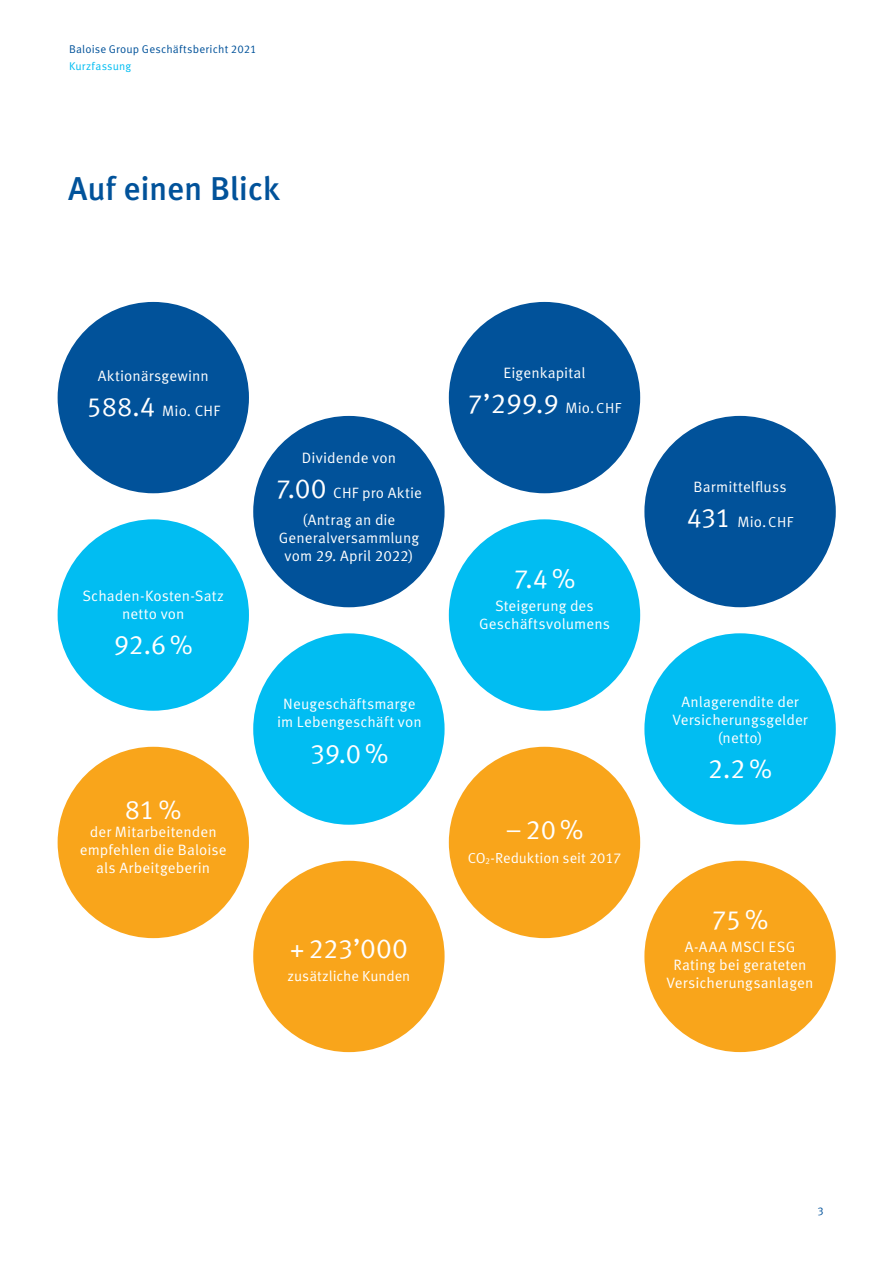
<style>
.page{position:relative;width:893px;height:1263px;background:#fff}
.page>*{position:absolute;margin:0;border:0;box-sizing:border-box;transform-origin:0 0}
.t1{font:500 33px "Meta OT";letter-spacing:-.01em;color:#01529a}
.t2{font:27.75px "Meta OT";letter-spacing:.005em;color:#fff}
.t3{font:26.85px "Meta OT";letter-spacing:-.02em;color:#fff}
.t4{font:15px/18px "Meta OT";letter-spacing:.01em;color:#fff;text-align:center}
.t5{font:14.55px "Meta OT";letter-spacing:-.005em;color:#fff}
.t6{font:11.25px "Meta OT";letter-spacing:.015em;color:#01529a}
.t7{font:11.25px "Meta OT";letter-spacing:.015em;color:#01bdf2}
.s1{font-size:26.85px}
.s2{font-size:27.75px}
.s3{font-size:15px}
.s4{font-size:14.55px}
</style>
<div class="page">
<div style="left:449px;top:302px;width:191px;height:191px;background:#01529a;border-radius:50%"></div>
<div style="left:449px;top:519px;width:191px;height:192px;background:#01bdf2;border-radius:50%"></div>
<div style="left:449px;top:747px;width:191px;height:191px;background:#f9a51b;border-radius:50%"></div>
<div style="left:253px;top:416px;width:192px;height:191px;background:#01529a;border-radius:50%"></div>
<div style="left:253px;top:633px;width:192px;height:192px;background:#01bdf2;border-radius:50%"></div>
<div style="left:253px;top:861px;width:192px;height:191px;background:#f9a51b;border-radius:50%"></div>
<div style="left:58px;top:302px;width:191px;height:191px;background:#01529a;border-radius:50%"></div>
<div style="left:58px;top:519px;width:191px;height:192px;background:#01bdf2;border-radius:50%"></div>
<div style="left:58px;top:747px;width:191px;height:191px;background:#f9a51b;border-radius:50%"></div>
<div style="left:644px;top:416px;width:192px;height:191px;background:#01529a;border-radius:50%"></div>
<div style="left:644px;top:633px;width:192px;height:192px;background:#01bdf2;border-radius:50%"></div>
<div style="left:644px;top:861px;width:192px;height:191px;background:#f9a51b;border-radius:50%"></div>
<p class="t6" style="left:69px;top:42px;width:189px">Baloise Group Geschäftsbericht 2021</p>
<p class="t7" style="left:69px;top:59px;width:64px">Kurzfassung</p>
<h1 class="t1" style="left:68px;top:168px;width:213px">Auf einen Blick</h1>
<p class="t4" style="left:98px;top:367px;width:113px">Aktionärsgewinn</p>
<p class="t4" style="left:87px;top:402px;width:135px"><span class="s1">588</span><span class="s2">.4</span> Mio. CHF</p>
<p class="t4" style="left:82px;top:587px;width:143px">Schaden-Kosten-Satz netto von</p>
<h3 class="t3" style="left:114px;top:629px;width:81px">92<span class="s2">.</span>6%</h3>
<h3 class="t3" style="left:125px;top:794px;width:58px">81%</h3>
<p class="t4" style="left:80px;top:823px;width:148px">der Mitarbeitenden empfehlen die Baloise als Arbeitgeberin</p>
<p class="t4" style="left:302px;top:449px;width:96px">Dividende von</p>
<p class="t4" style="left:276px;top:479px;width:148px;line-height:27.5px"><span class="s1">7</span><span class="s2">.00</span> CHF pro Aktie (Antrag an die</p>
<p class="t4" style="left:279px;top:529px;width:142px">Generalversammlung vom 29. April 2022)</p>
<p class="t4" style="left:277px;top:695px;width:146px">Neugeschäftsmarge im Lebengeschäft von</p>
<h3 class="t3" style="left:310px;top:737px;width:80px">39<span class="s2">.</span>0 <span class="s2">%</span></h3>
<h2 class="t2" style="left:290px;top:931px;width:120px">+<span class="s1">223</span>’000</h2>
<p class="t5" style="left:287px;top:967px;width:124px">zusätzliche Kunden</p>
<p class="t4" style="left:503px;top:364px;width:84px">Eigenkapital</p>
<h2 class="t2" style="left:468px;top:387px;width:155px"><span class="s1">7</span>’299.<span class="s1">9</span> <span class="s3">Mio.</span><span class="s4">CHF</span></h2>
<h3 class="t3" style="left:513px;top:562px;width:64px">7<span class="s2">.</span>4<span class="s2">%</span></h3>
<p class="t4" style="left:479px;top:597px;width:132px">Steigerung des<br>Geschäftsvolumens</p>
<h2 class="t2" style="left:505px;top:813px;width:80px">–<span class="s1">20</span>%</h2>
<p class="t5" style="left:468px;top:849px;width:155px">CO<sub>2</sub>-Reduktion seit 2017</p>
<p class="t4" style="left:693px;top:478px;width:95px">Barmittelfluss</p>
<p class="t4" style="left:687px;top:513px;width:108px"><span class="s1">431</span> Mio.<span class="s4">CHF</span></p>
<p class="t4" style="left:672px;top:693px;width:137px">Anlagerendite der<br>Versicherungsgelder (netto)</p>
<h3 class="t3" style="left:708px;top:752px;width:66px">2<span class="s2">.</span>2%</h3>
<h3 class="t3" style="left:711px;top:903px;width:59px">75<span class="s2">%</span></h3>
<p class="t4" style="left:667px;top:938px;width:148px">A-AAA MSCI ESG<br>Rating bei gerateten<br>Versicherungsanlagen</p>
<p class="t6" style="left:817px;top:1204px;width:8px">3</p>
</div>
